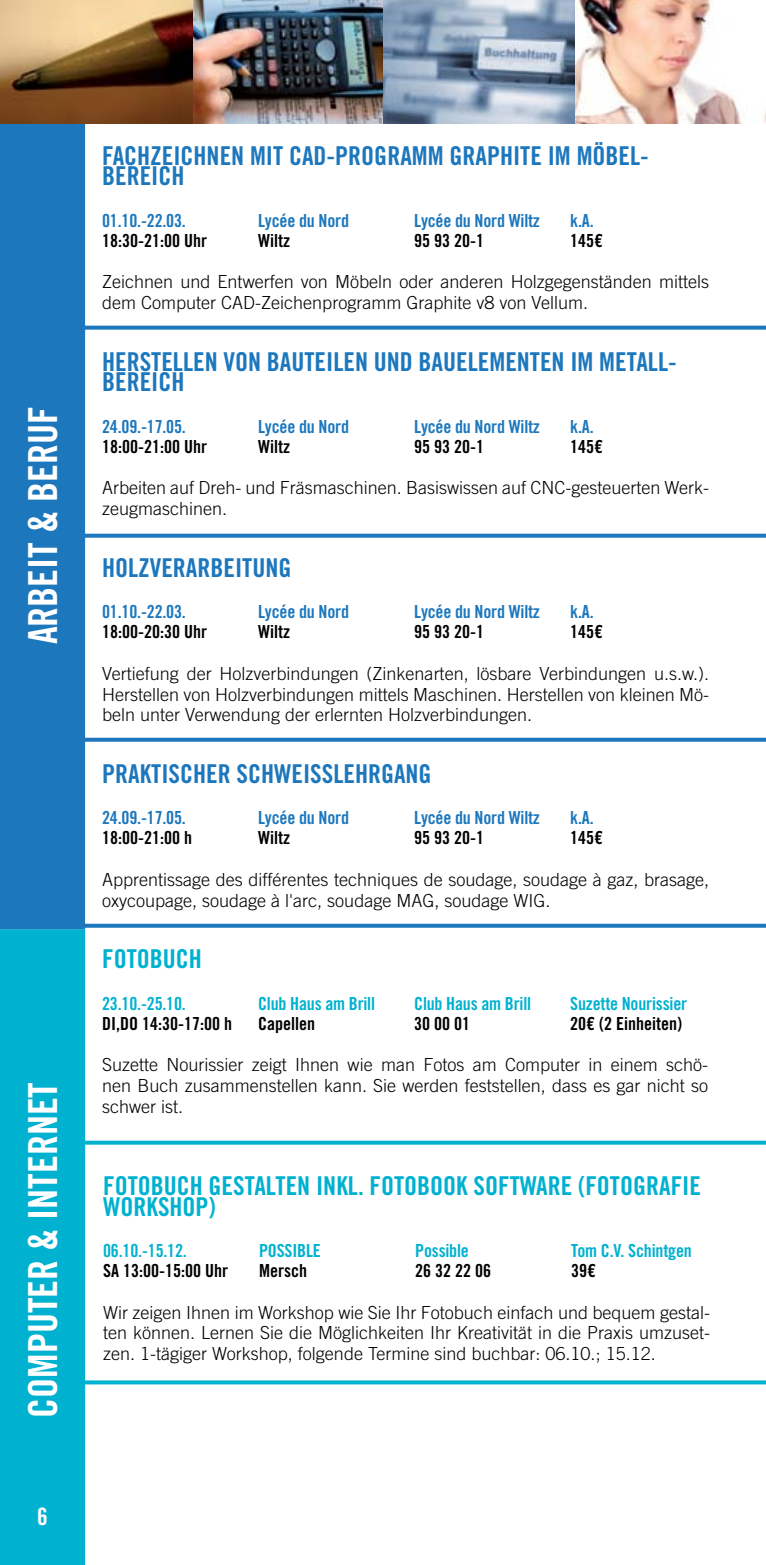
<style>
.page{position:relative;width:766px;height:1565px;background:#fff}
.page>*{position:absolute;margin:0;border:0;box-sizing:border-box;transform-origin:0 0}
.t1{font:40px "Trade Gothic LT Std Bd Cn 20";color:#fff}
.t2{font:26px/20.6px "Trade Gothic LT Std Bd Cn 20";color:#1c77bd}
.t3{font:26px/20.6px "Trade Gothic LT Std Bd Cn 20";color:#00b1d0}
.t4{font:24px "Trade Gothic LT Std Bd Cn 20";color:#fff}
.t5{font:300 18px/20.6px "Trade Gothic LT Std";color:#000}
.t6{font:18px "Trade Gothic LT Std Bd Cn 20";color:#000}
.t7{font:18px "Trade Gothic LT Std Bd Cn 20";letter-spacing:-.01em;color:#1c77bd}
.t8{font:18px "Trade Gothic LT Std Bd Cn 20";letter-spacing:-.01em;color:#00b1d0}
</style>
<div class="page">
<div style="left:0;top:929px;width:85px;height:636px;background:#00b1d0"></div>
<div style="left:0;top:124px;width:85px;height:805px;background:#1c77bd"></div>
<svg style="left:81px;top:326px;width:684px;height:4px;background:#2f82c2"></svg>
<svg style="left:81px;top:534px;width:684px;height:4px;background:#2d81c1"></svg>
<svg style="left:81px;top:738px;width:684px;height:4px;background:#2b7fc1"></svg>
<svg style="left:81px;top:924px;width:684px;height:4px;background:#2a7fc0"></svg>
<svg style="left:81px;top:1140px;width:684px;height:4px;background:#2abdd7"></svg>
<svg style="left:81px;top:1380px;width:684px;height:4px;background:#1bb9d4"></svg>
<img style="left:574px;top:0;width:191px;height:124px">
<svg style="left:383px;top:0;width:191px;height:124px;background:#92a5bb"></svg>
<img style="left:192px;top:0;width:191px;height:124px">
<svg style="left:0;top:0;width:192px;height:124px;background:#8f6a44"></svg>
<h1 class="t1" style="left:18px;top:644px;width:239px;rotate:-90deg">ARBEIT &amp; BERUF</h1>
<h1 class="t1" style="left:18px;top:1417px;width:337px;rotate:-90deg">COMPUTER &amp; INTERNET</h1>
<h3 class="t4" style="left:37px;top:1501px;width:12px">6</h3>
<h2 class="t2" style="left:102px;top:145px;width:548px">FACHZEICHNEN MIT CAD-PROGRAMM GRAPHITE IM MÖBEL-<br>BEREICH</h2>
<p class="t7" style="left:102px;top:209px;width:85px">01.10.-22.03.</p>
<p class="t6" style="left:102px;top:229px;width:106px">18:30-21:00 UHR</p>
<p class="t7" style="left:258px;top:209px;width:92px">LYCÉE DU NORD</p>
<p class="t6" style="left:258px;top:229px;width:34px">WILTZ</p>
<p class="t7" style="left:414px;top:209px;width:127px">LYCÉE DU NORD WILTZ</p>
<p class="t6" style="left:414px;top:229px;width:71px">95 93 20-1</p>
<p class="t7" style="left:570px;top:209px;width:25px">K.A.</p>
<p class="t6" style="left:570px;top:229px;width:34px">145€</p>
<p class="t5" style="left:102px;top:271px;width:608px">Zeichnen und Entwerfen von Möbeln oder anderen Holzgegenständen mittels dem Computer CAD-Zeichenprogramm Graphite v8 von Vellum.</p>
<h2 class="t2" style="left:102px;top:351px;width:576px">HERSTELLEN VON BAUTEILEN UND BAUELEMENTEN IM METALL-<br>BEREICH</h2>
<p class="t7" style="left:102px;top:415px;width:85px">24.09.-17.05.</p>
<p class="t6" style="left:102px;top:435px;width:106px">18:00-21:00 UHR</p>
<p class="t7" style="left:258px;top:415px;width:92px">LYCÉE DU NORD</p>
<p class="t6" style="left:258px;top:435px;width:34px">WILTZ</p>
<p class="t7" style="left:414px;top:415px;width:127px">LYCÉE DU NORD WILTZ</p>
<p class="t6" style="left:414px;top:435px;width:71px">95 93 20-1</p>
<p class="t7" style="left:570px;top:415px;width:25px">K.A.</p>
<p class="t6" style="left:570px;top:435px;width:34px">145€</p>
<p class="t5" style="left:102px;top:477px;width:608px">Arbeiten auf Dreh- und Fräsmaschinen. Basiswissen auf CNC-gesteuerten Werk&shy;zeugmaschinen.</p>
<h2 class="t2" style="left:102px;top:557px;width:191px">HOLZVERARBEITUNG</h2>
<p class="t7" style="left:102px;top:601px;width:85px">01.10.-22.03.</p>
<p class="t6" style="left:102px;top:621px;width:106px">18:00-20:30 UHR</p>
<p class="t7" style="left:258px;top:601px;width:92px">LYCÉE DU NORD</p>
<p class="t6" style="left:258px;top:621px;width:34px">WILTZ</p>
<p class="t7" style="left:414px;top:601px;width:127px">LYCÉE DU NORD WILTZ</p>
<p class="t6" style="left:414px;top:621px;width:71px">95 93 20-1</p>
<p class="t7" style="left:570px;top:601px;width:25px">K.A.</p>
<p class="t6" style="left:570px;top:621px;width:34px">145€</p>
<p class="t5" style="left:102px;top:663px;width:608px;text-align:justify">Vertiefung der Holzverbindungen (Zinkenarten, lösbare Verbindungen u.s.w.).<br>Herstellen von Holzverbindungen mittels Maschinen. Herstellen von kleinen Mö&shy;beln unter Verwendung der erlernten Holzverbindungen.</p>
<h2 class="t2" style="left:102px;top:763px;width:331px">PRAKTISCHER SCHWEISSLEHRGANG</h2>
<p class="t7" style="left:102px;top:807px;width:85px">24.09.-17.05.</p>
<p class="t6" style="left:102px;top:827px;width:91px">18:00-21:00 H</p>
<p class="t7" style="left:258px;top:807px;width:92px">LYCÉE DU NORD</p>
<p class="t6" style="left:258px;top:827px;width:34px">WILTZ</p>
<p class="t7" style="left:414px;top:807px;width:127px">LYCÉE DU NORD WILTZ</p>
<p class="t6" style="left:414px;top:827px;width:71px">95 93 20-1</p>
<p class="t7" style="left:570px;top:807px;width:25px">K.A.</p>
<p class="t6" style="left:570px;top:827px;width:34px">145€</p>
<p class="t5" style="left:102px;top:869px;width:608px">Apprentissage des différentes techniques de soudage, soudage à gaz, brasage, oxycoupage, soudage à l'arc, soudage MAG, soudage WIG.</p>
<h2 class="t3" style="left:102px;top:948px;width:101px">FOTOBUCH</h2>
<p class="t8" style="left:102px;top:992px;width:85px">23.10.-25.10.</p>
<p class="t6" style="left:102px;top:1012px;width:131px">DI,DO 14:30-17:00 H</p>
<p class="t8" style="left:570px;top:992px;width:118px">SUZETTE NOURISSIER</p>
<p class="t6" style="left:570px;top:1012px;width:113px">20€ (2 EINHEITEN)</p>
<p class="t5" style="left:102px;top:1054px;width:607px;text-align:justify">Suzette Nourissier zeigt Ihnen wie man Fotos am Computer in einem schö&shy;nen Buch zusammenstellen kann. Sie werden feststellen, dass es gar nicht so schwer ist.</p>
<p class="t8" style="left:258px;top:992px;width:118px">CLUB HAUS AM BRILL</p>
<p class="t6" style="left:258px;top:1012px;width:58px">CAPELLEN</p>
<p class="t8" style="left:414px;top:992px;width:118px">CLUB HAUS AM BRILL</p>
<p class="t6" style="left:414px;top:1012px;width:57px">30 00 01</p>
<h2 class="t3" style="left:103px;top:1175px;width:599px">FOTOBUCH GESTALTEN INKL. FOTOBOOK SOFTWARE (FOTOGRAFIE<br>WORKSHOP)</h2>
<p class="t8" style="left:103px;top:1239px;width:85px">06.10.-15.12.</p>
<p class="t6" style="left:103px;top:1259px;width:126px">SA 13:00-15:00 UHR</p>
<p class="t8" style="left:571px;top:1239px;width:122px">TOM C.V. SCHINTGEN</p>
<p class="t6" style="left:571px;top:1259px;width:26px">39€</p>
<p class="t5" style="left:103px;top:1301px;width:608px;text-align:justify">Wir zeigen Ihnen im Workshop wie Sie Ihr Fotobuch einfach und bequem gestal&shy;ten können. Lernen Sie die Möglichkeiten Ihr Kreativität in die Praxis umzuset&shy;zen. 1-tägiger Workshop, folgende Termine sind buchbar: 06.10.; 15.12.</p>
<p class="t8" style="left:259px;top:1239px;width:9px">POSSIBLE</p>
<p class="t6" style="left:259px;top:1259px;width:49px">MERSCH</p>
<p class="t8" style="left:415px;top:1239px;width:55px">POSSIBLE</p>
<p class="t6" style="left:415px;top:1259px;width:77px">26 32 22 06</p>
</div>
